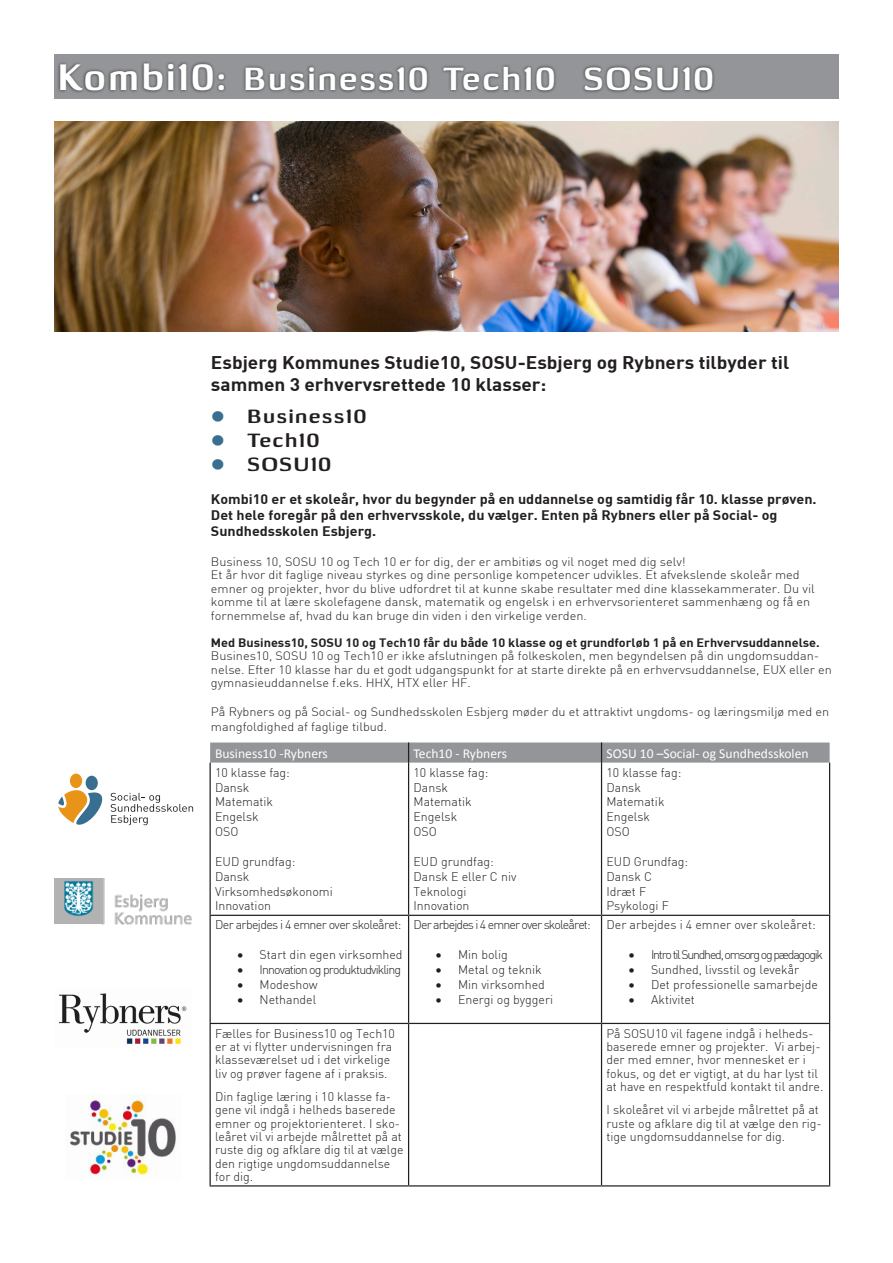
<style>
.page{position:relative;width:893px;height:1263px;background:#fff}
.page>*{position:absolute;margin:0;border:0;box-sizing:border-box;transform-origin:0 0}
.t1{font:700 30px "Ohitashi Rg";letter-spacing:.08em;color:#fff}
.t2{font:18px/21.6px "DIN Bold";color:#231f20;scale:1.06 1}
.t3{font:700 18px "Ohitashi Rg";letter-spacing:.09em;color:#231f20;scale:1.06 1}
.t4{font:13.65px "Calibri";color:#fff}
.t5{font:13.5px/16.2px "DIN Bold";color:#231f20;scale:1.06 1}
.t6{font:300 12.3px/13.4px "DIN";color:#231f20}
.t7{font:300 12.3px "DIN";letter-spacing:-.07em;color:#231f20}
.t8{font:300 12.3px "DIN";letter-spacing:-.1em;color:#231f20}
.t9{font:300 12.3px "DIN";letter-spacing:-.05em;color:#231f20}
.t10{font:300 12px/13.5px "DIN";color:#231f20;scale:1.06 1}
.s1{font-size:34.5px}
.s2{color:#386e8f}
.s3{font-family:"DIN Bold";font-weight:400}
</style>
<div class="page">
<img style="left:70px;top:1094px;width:106px;height:82px">
<img style="left:54px;top:879px;width:138px;height:45px">
<img style="left:59px;top:993px;width:128px;height:51px">
<div style="left:70px;top:773px;width:12px;height:15px;background:#e89418;border-radius:50%"></div>
<div style="left:86px;top:776px;width:12px;height:14px;background:#386e8f;border-radius:50%"></div>
<svg style="left:58px;top:786px;width:135px;height:39px"></svg>
<img style="left:54px;top:122px;width:785px;height:209px">
<div style="left:54px;top:54px;width:785px;height:45px;background:#939598"></div>
<div style="left:57px;top:60px;width:659px;height:33px;background:#231f20;opacity:.75"></div>
<svg style="left:210px;top:742px;width:620px;height:21px;background:#97999b"></svg>
<hr style="left:210px;top:763px;width:1px;height:152px;background:#231f20">
<hr style="left:408px;top:763px;width:1px;height:152px;background:#231f20">
<hr style="left:601px;top:763px;width:1px;height:152px;background:#231f20">
<hr style="left:829px;top:763px;width:1px;height:152px;background:#231f20">
<hr style="left:210px;top:915px;width:199px;height:1px;background:#231f20">
<hr style="left:210px;top:916px;width:1px;height:107px;background:#231f20">
<hr style="left:409px;top:915px;width:192px;height:1px;background:#231f20">
<hr style="left:408px;top:916px;width:1px;height:107px;background:#231f20">
<hr style="left:601px;top:915px;width:229px;height:1px;background:#231f20">
<hr style="left:601px;top:916px;width:1px;height:107px;background:#231f20">
<hr style="left:829px;top:916px;width:1px;height:107px;background:#231f20">
<hr style="left:210px;top:1023px;width:199px;height:1px;background:#231f20">
<hr style="left:210px;top:1024px;width:1px;height:161px;background:#231f20">
<hr style="left:409px;top:1023px;width:192px;height:1px;background:#231f20">
<hr style="left:408px;top:1024px;width:1px;height:161px;background:#231f20">
<hr style="left:601px;top:1023px;width:229px;height:1px;background:#231f20">
<hr style="left:601px;top:1024px;width:1px;height:161px;background:#231f20">
<hr style="left:829px;top:1024px;width:1px;height:161px;background:#231f20">
<hr style="left:210px;top:1185px;width:199px;height:1px;background:#231f20">
<hr style="left:409px;top:1185px;width:192px;height:1px;background:#231f20">
<hr style="left:601px;top:1185px;width:229px;height:1px;background:#231f20">
<p class="t1" style="left:58px;top:61px;width:657px"><span class="s1">Kombi10:</span> Business10 Tech10 SOSU10</p>
<p class="t2" style="left:211px;top:351px;width:547px">Esbjerg Kommunes Studie10, SOSU-Esbjerg og Rybners tilbyder til sammen 3 erhvervsrettede 10 klasser:</p>
<p class="t3" style="left:211px;top:406px;width:148px"><span class="s2">●</span> Business10</p>
<p class="t3" style="left:211px;top:430px;width:104px"><span class="s2">●</span> Tech10</p>
<p class="t3" style="left:211px;top:454px;width:115px"><span class="s2">●</span> SOSU10</p>
<p class="t5" style="left:211px;top:490px;width:573px">Kombi10 er et skoleår, hvor du begynder på en uddannelse og samtidig får 10. klasse prøven.<br>Det hele foregår på den erhvervsskole, du vælger. Enten på Rybners eller på Social- og<br>Sundhedsskolen Esbjerg.</p>
<p class="t10" style="left:211px;top:555px;width:449px">Business 10, SOSU 10 og Tech 10 er for dig, der er ambitiøs og vil noget med dig selv!</p>
<p class="t10" style="left:211px;top:568px;width:571px">Et år hvor dit faglige niveau styrkes og dine personlige kompetencer udvikles. Et afvekslende skoleår med emner og projekter, hvor du blive udfordret til at kunne skabe resultater med dine klassekammerater. Du vil komme til at lære skolefagene dansk, matematik og engelsk i en erhvervsorienteret sammenhæng og få en fornemmelse af, hvad du kan bruge din viden i den virkelige verden.</p>
<p class="t10" style="left:211px;top:636px;width:587px"><span class="s3">Med Business10, SOSU 10 og Tech10 får du både 10 klasse og et grundforløb 1 på en Erhvervsuddannelse.<br></span>Busines10, SOSU 10 og Tech10 er ikke afslutningen på folkeskolen, men begyndelsen på din ungdomsuddan&shy;nelse. Efter 10 klasse har du et godt udgangspunkt for at starte direkte på en erhvervsuddannelse, EUX eller en gymnasieuddannelse f.eks. HHX, HTX eller HF.</p>
<p class="t10" style="left:211px;top:704px;width:585px;line-height:14.4px">På Rybners og på Social- og Sundhedsskolen Esbjerg møder du et attraktivt ungdoms- og læringsmiljø med en mangfoldighed af faglige tilbud.</p>
<p class="t4" style="left:215px;top:744px;width:114px">Business10 -Rybners</p>
<p class="t4" style="left:414px;top:744px;width:95px">Tech10 - Rybners</p>
<p class="t4" style="left:606px;top:744px;width:204px">SOSU 10 –Social- og Sundhedsskolen</p>
<p class="t6" style="left:215px;top:765px;width:76px">10 klasse fag:</p>
<p class="t6" style="left:215px;top:780px;width:36px">Dansk</p>
<p class="t6" style="left:215px;top:795px;width:60px">Matematik</p>
<p class="t6" style="left:215px;top:810px;width:45px">Engelsk</p>
<p class="t6" style="left:215px;top:825px;width:25px">OSO</p>
<p class="t6" style="left:215px;top:854px;width:82px">EUD grundfag:</p>
<p class="t6" style="left:215px;top:869px;width:36px">Dansk</p>
<p class="t6" style="left:215px;top:884px;width:119px">Virksomhedsøkonomi</p>
<p class="t6" style="left:215px;top:899px;width:58px">Innovation</p>
<p class="t6" style="left:414px;top:765px;width:76px">10 klasse fag:</p>
<p class="t6" style="left:414px;top:780px;width:36px">Dansk</p>
<p class="t6" style="left:414px;top:795px;width:60px">Matematik</p>
<p class="t6" style="left:414px;top:810px;width:45px">Engelsk</p>
<p class="t6" style="left:414px;top:825px;width:25px">OSO</p>
<p class="t6" style="left:414px;top:854px;width:82px">EUD grundfag:</p>
<p class="t6" style="left:414px;top:869px;width:104px">Dansk E eller C niv</p>
<p class="t6" style="left:414px;top:884px;width:54px">Teknologi</p>
<p class="t6" style="left:414px;top:899px;width:58px">Innovation</p>
<p class="t6" style="left:606px;top:765px;width:76px">10 klasse fag:</p>
<p class="t6" style="left:606px;top:780px;width:36px">Dansk</p>
<p class="t6" style="left:606px;top:795px;width:60px">Matematik</p>
<p class="t6" style="left:606px;top:810px;width:45px">Engelsk</p>
<p class="t6" style="left:606px;top:825px;width:25px">OSO</p>
<p class="t6" style="left:606px;top:854px;width:83px">EUD Grundfag:</p>
<p class="t6" style="left:606px;top:869px;width:47px">Dansk C</p>
<p class="t6" style="left:606px;top:884px;width:41px">Idræt F</p>
<p class="t6" style="left:606px;top:899px;width:64px">Psykologi F</p>
<p class="t9" style="left:215px;top:917px;width:188px">Der arbejdes i 4 emner over skoleåret:</p>
<p class="t6" style="left:237px;top:948px;width:167px">• Start din egen virksomhed</p>
<p class="t7" style="left:237px;top:962px;width:165px">• Innovation og produktudvikling</p>
<p class="t6" style="left:237px;top:977px;width:82px">• Modeshow</p>
<p class="t6" style="left:237px;top:992px;width:80px">• Nethandel</p>
<p class="t6" style="left:215px;top:1026px;width:181px">Fælles for Business10 og Tech10 er at vi flytter undervisningen fra klasseværelset ud i det virkelige liv og prøver fagene af i praksis.</p>
<p class="t6" style="left:215px;top:1089px;width:190px">Din faglige læring i 10 klasse fa&shy;gene vil indgå i helheds baserede emner og projektorienteret. I sko&shy;leåret vil vi arbejde målrettet på at ruste dig og afklare dig til at vælge den rigtige ungdomsuddannelse for dig.</p>
<p class="t7" style="left:414px;top:917px;width:179px">Der arbejdes i 4 emner over skoleåret:</p>
<p class="t6" style="left:436px;top:948px;width:73px">• Min bolig</p>
<p class="t6" style="left:436px;top:963px;width:107px">• Metal og teknik</p>
<p class="t6" style="left:436px;top:977px;width:110px">• Min virksomhed</p>
<p class="t6" style="left:436px;top:992px;width:119px">• Energi og byggeri</p>
<p class="t6" style="left:606px;top:918px;width:211px">Der arbejdes i 4 emner over skoleåret:</p>
<p class="t8" style="left:629px;top:947px;width:196px">• Intro til Sundhed,omsorg og pædagogik</p>
<p class="t6" style="left:629px;top:963px;width:172px">• Sundhed, livsstil og levekår</p>
<p class="t6" style="left:629px;top:977px;width:191px">• Det professionelle samarbejde</p>
<p class="t6" style="left:629px;top:992px;width:68px">• Aktivitet</p>
<p class="t6" style="left:606px;top:1026px;width:218px">På SOSU10 vil fagene indgå i helheds&shy;baserede emner og projekter. Vi arbej&shy;der med emner, hvor mennesket er i fokus, og det er vigtigt, at du har lyst til at have en respektfuld kontakt til andre.</p>
<p class="t6" style="left:606px;top:1103px;width:217px">I skoleåret vil vi arbejde målrettet på at ruste og afklare dig til at vælge den rig&shy;tige ungdomsuddannelse for dig.</p>
</div>
